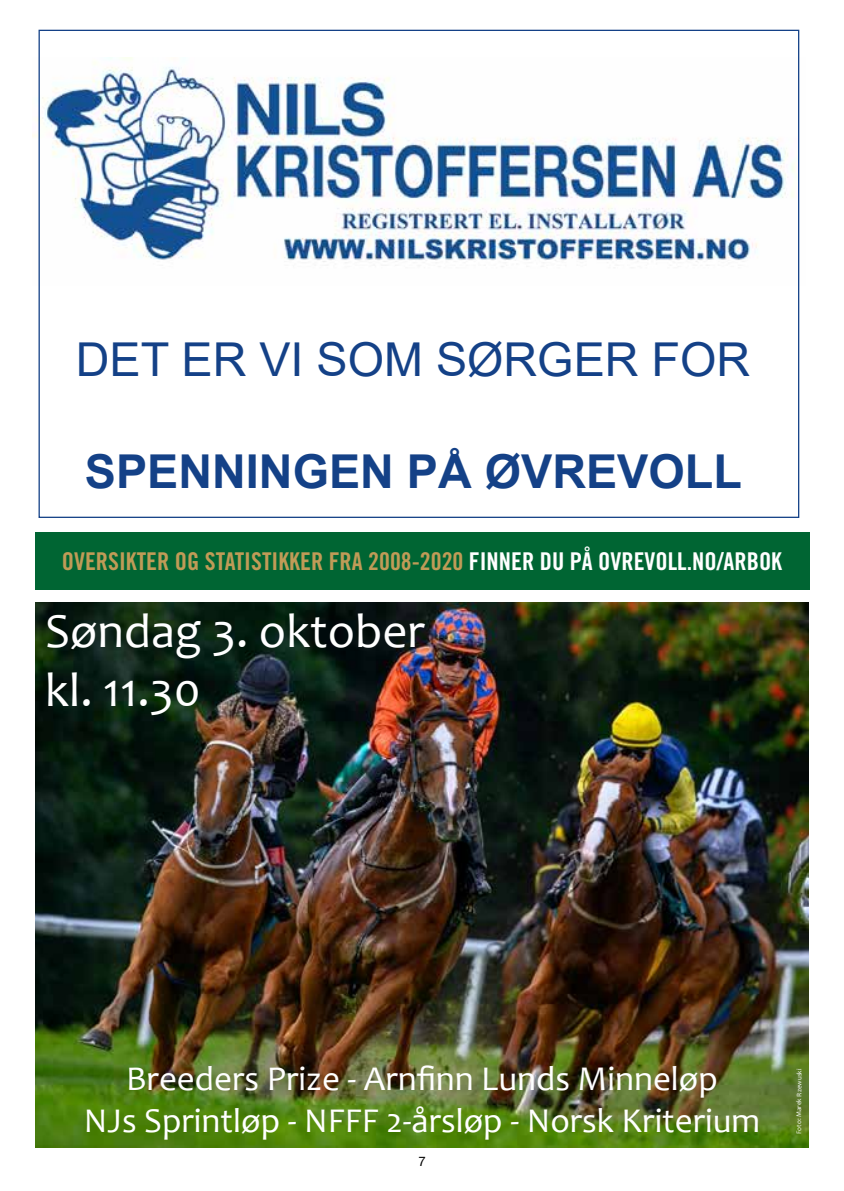
<style>
.page{position:relative;width:844px;height:1191px;background:#fff}
.page>*{position:absolute;margin:0;border:0;box-sizing:border-box;transform-origin:0 0}
.t1{font:49px/58.6px "Candara";color:#fff}
.t2{font:700 46.73px "Arial";color:#144187}
.t3{font:46.73px "Arial";color:#144187}
.t4{font:35px/42px "Candara";color:#fff;text-align:center}
.t5{font:24.5px "Trade Gothic LT Std Bd Cn 20";color:#c09b57}
.t6{font:13.12px "Helvetica Neue";color:#000}
.t7{font:7px "Candara";letter-spacing:-.005em;color:#fff}
.s1{color:#fff}
</style>
<div class="page">
<img style="left:35px;top:603px;width:773px;height:544px">
<img style="left:33px;top:58px;width:767px;height:227px">
<div style="left:35px;top:532px;width:774px;height:57px;background:#006533"></div>
<h2 class="t3" style="left:76px;top:328px;width:675px">DET ER VI SOM SØRGER FOR</h2>
<h2 class="t2" style="left:85px;top:439px;width:658px">SPENNINGEN PÅ ØVREVOLL</h2>
<p class="t5" style="left:62px;top:546px;width:721px">OVERSIKTER OG STATISTIKKER FRA 2008-2020 <span class="s1">FINNER DU PÅ OVREVOLL.NO/ARBOK</span></p>
<h1 class="t1" style="left:45px;top:601px;width:381px">Søndag 3. oktober kl. 11.30</h1>
<p class="t4" style="left:84px;top:1057px;width:677px">Breeders Prize - Arnfinn Lunds Minneløp<br>NJs Sprintløp - NFFF 2-årsløp - Norsk Kriterium</p>
<p class="t7" style="left:794px;top:1134px;width:67px;rotate:-90deg">Foto: Marek Rzewuski</p>
<p class="t6" style="left:418px;top:1153px;width:9px">7</p>
</div>
